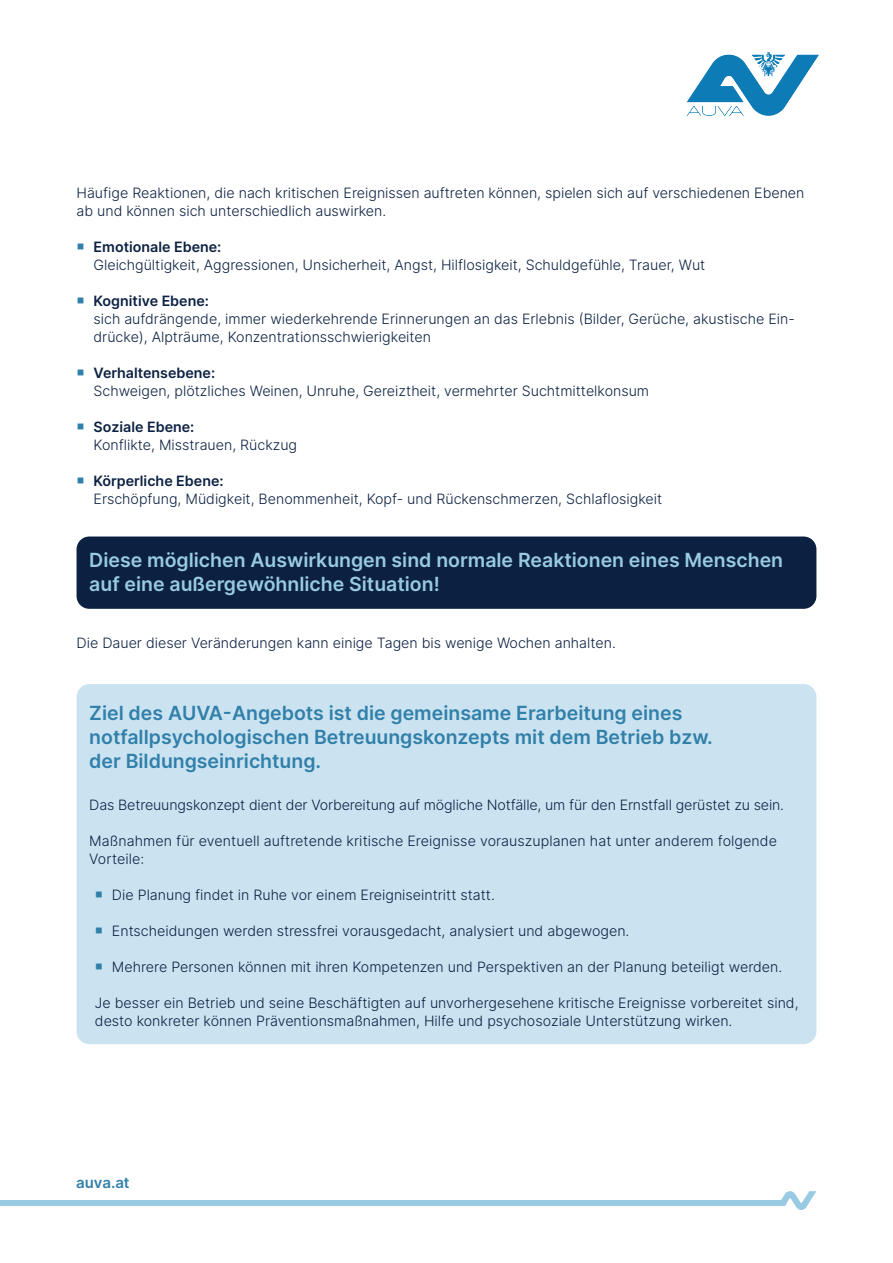
<style>
.page{position:relative;width:893px;height:1263px;background:#fff}
.page>*{position:absolute;margin:0;border:0;box-sizing:border-box;transform-origin:0 0}
.t1{font:600 19.5px/24px "Inter";color:#3180a9}
.t2{font:600 19.5px/24px "Inter";color:#98cae4}
.t3{font:600 15px "Inter";color:#3180a9}
.t4{font:300 14.25px/18px "Inter";color:#0c2141}
.t5{font:600 14.25px "Inter";color:#0c2141}
</style>
<div class="page">
<svg style="left:781px;top:1191px;width:35px;height:19px"></svg>
<div style="left:0;top:1200px;width:782px;height:6px;background:#98cae4"></div>
<img style="left:686px;top:52px;width:133px;height:64px">
<div style="left:77px;top:536px;width:739px;height:73px;background:#0c2141;border-radius:13px"></div>
<div style="left:77px;top:684px;width:739px;height:360px;background:#cbe3f1;border-radius:13px"></div>
<p class="t4" style="left:77px;top:184px;width:729px">Häufige Reaktionen, die nach kritischen Ereignissen auftreten können, spielen sich auf verschiedenen Ebenen ab und können sich unterschiedlich auswirken.</p>
<p class="t5" style="left:94px;top:236px;width:129px">Emotionale Ebene:</p>
<p class="t4" style="left:94px;top:256px;width:613px">Gleichgültigkeit, Aggressionen, Unsicherheit, Angst, Hilflosigkeit, Schuldgefühle, Trauer, Wut</p>
<p class="t5" style="left:94px;top:290px;width:117px">Kognitive Ebene:</p>
<p class="t4" style="left:94px;top:310px;width:703px">sich aufdrängende, immer wiederkehrende Erinnerungen an das Erlebnis (Bilder, Gerüche, akustische Ein&shy;drücke), Alpträume, Konzentrationsschwierigkeiten</p>
<p class="t5" style="left:94px;top:362px;width:123px">Verhaltensebene:</p>
<p class="t4" style="left:94px;top:382px;width:557px">Schweigen, plötzliches Weinen, Unruhe, Gereiztheit, vermehrter Suchtmittelkonsum</p>
<p class="t5" style="left:94px;top:416px;width:102px">Soziale Ebene:</p>
<p class="t4" style="left:94px;top:436px;width:205px">Konflikte, Misstrauen, Rückzug</p>
<p class="t5" style="left:94px;top:470px;width:132px">Körperliche Ebene:</p>
<p class="t4" style="left:94px;top:490px;width:570px">Erschöpfung, Müdigkeit, Benommenheit, Kopf- und Rückenschmerzen, Schlaflosigkeit</p>
<h1 class="t2" style="left:89px;top:547px;width:695px">Diese möglichen Auswirkungen sind normale Reaktionen eines Menschen auf eine außergewöhnliche Situation!</h1>
<p class="t4" style="left:77px;top:634px;width:541px">Die Dauer dieser Veränderungen kann einige Tagen bis wenige Wochen anhalten.</p>
<h1 class="t1" style="left:89px;top:700px;width:625px">Ziel des AUVA-Angebots ist die gemeinsame Erarbeitung eines notfallpsychologischen Betreuungskonzepts mit dem Betrieb bzw. der Bildungseinrichtung.</h1>
<p class="t4" style="left:89px;top:796px;width:696px">Das Betreuungskonzept dient der Vorbereitung auf mögliche Notfälle, um für den Ernstfall gerüstet zu sein.</p>
<p class="t4" style="left:89px;top:832px;width:689px">Maßnahmen für eventuell auftretende kritische Ereignisse vorauszuplanen hat unter anderem folgende<br>Vorteile:</p>
<p class="t4" style="left:112px;top:886px;width:384px">Die Planung findet in Ruhe vor einem Ereigniseintritt statt.</p>
<p class="t4" style="left:112px;top:922px;width:519px">Entscheidungen werden stressfrei vorausgedacht, analysiert und abgewogen.</p>
<p class="t4" style="left:112px;top:958px;width:672px">Mehrere Personen können mit ihren Kompetenzen und Perspektiven an der Planung beteiligt werden.</p>
<p class="t4" style="left:95px;top:994px;width:705px">Je besser ein Betrieb und seine Beschäftigten auf unvorhergesehene kritische Ereignisse vorbereitet sind, desto konkreter können Präventionsmaßnahmen, Hilfe und psychosoziale Unterstützung wirken.</p>
<p class="t3" style="left:76px;top:1171px;width:55px">auva.at</p>
</div>
